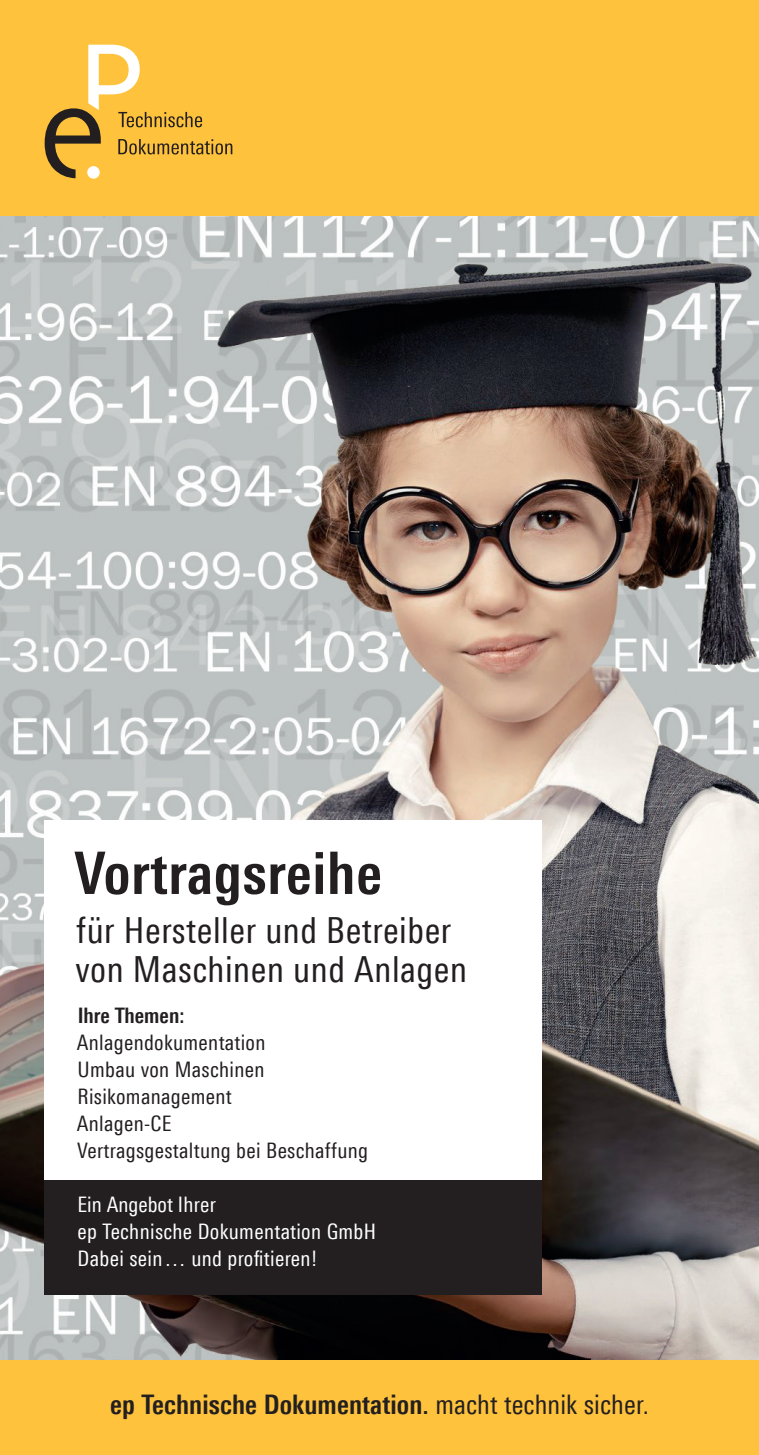
<style>
.page{position:relative;width:759px;height:1455px;background:#fff}
.page>*{position:absolute;margin:0;border:0;box-sizing:border-box;transform-origin:0 0}
.t1{font:700 58.5px "Linotype Univers 620 Cn";letter-spacing:.015em;color:#231f20}
.t2{font:36px/38.2px "Linotype Univers 420 Cn";letter-spacing:.015em;color:#231f20}
.t3{font:700 27px "Linotype Univers 620 Cn";letter-spacing:.005em;color:#231f20}
.t4{font:21.38px/27px "Linotype Univers 420 Cn";letter-spacing:.015em;color:#231f20}
.t5{font:21.38px/27px "Linotype Univers 420 Cn";letter-spacing:.015em;color:#fff}
.t6{font:700 21.38px "Linotype Univers 620 Cn";color:#231f20}
.s1{font-family:"Linotype Univers 420 Cn";font-weight:400}
</style>
<div class="page">
<div style="left:0;top:0;width:759px;height:1454px;background:#fec23c"></div>
<img style="left:0;top:217px;width:759px;height:1142px">
<div style="left:45px;top:819px;width:497px;height:361px;background:#fff"></div>
<div style="left:45px;top:1180px;width:497px;height:115px;background:#231f20"></div>
<svg style="left:45px;top:45px;width:187px;height:133px"></svg>
<h1 class="t1" style="left:74px;top:838px;width:310px">Vortragsreihe</h1>
<h2 class="t2" style="left:76px;top:911px;width:393px">für Hersteller und Betreiber von Maschinen und Anlagen</h2>
<p class="t6" style="left:78px;top:1002px;width:108px">Ihre Themen:</p>
<p class="t4" style="left:77px;top:1028px;width:293px">Anlagendokumentation<br>Umbau von Maschinen<br>Risikomanagement<br>Anlagen-CE<br>Vertragsgestaltung bei Beschaffung</p>
<p class="t5" style="left:78px;top:1190px;width:300px">Ein Angebot Ihrer<br>ep Technische Dokumentation GmbH<br>Dabei sein… und profitieren!</p>
<p class="t3" style="left:110px;top:1387px;width:540px">ep Technische Dokumentation. <span class="s1">macht technik sicher.</span></p>
</div>
